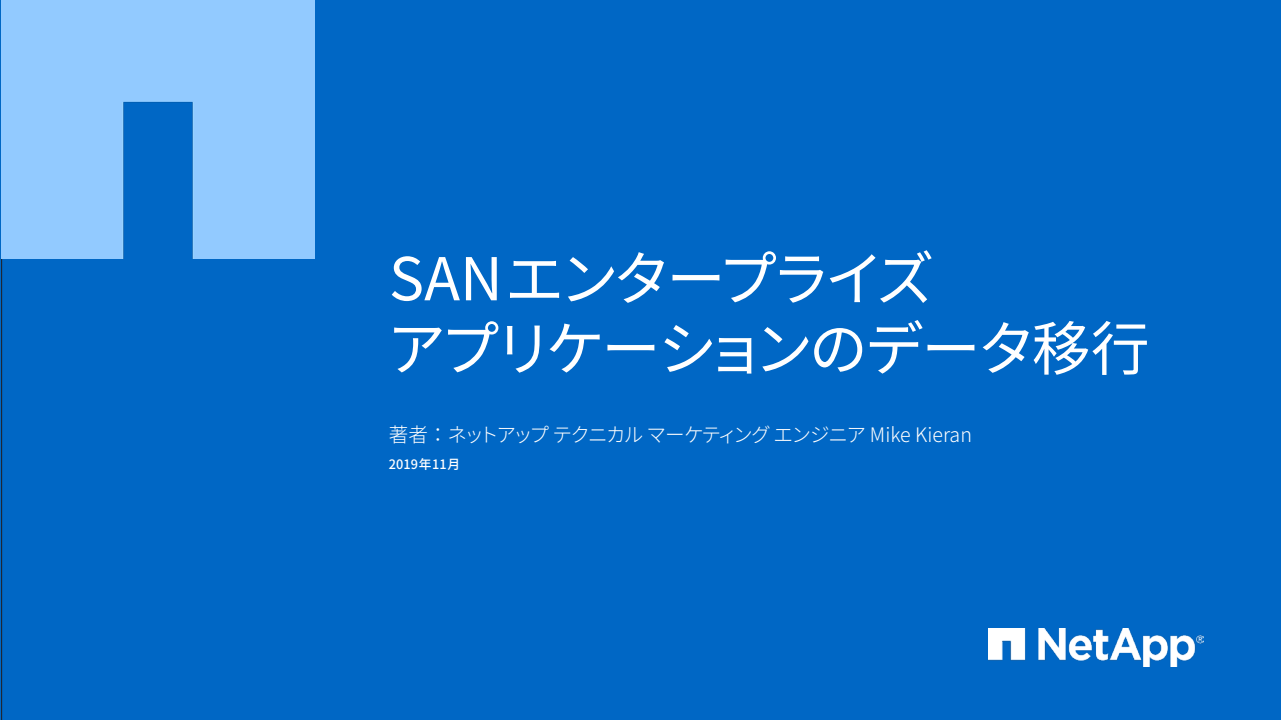
<style>
.page{position:relative;width:1281px;height:720px;background:#fff}
.page>*{position:absolute;margin:0;border:0;box-sizing:border-box;transform-origin:0 0}
.t1{font:59px/70px "Noto Sans CJ Kjp";letter-spacing:-.08em;color:#fff}
.t2{font:300 20px "Noto Sans CJ Kjp";letter-spacing:-.075em;color:#fff}
.t3{font:500 13px "Noto Sans CJ Kjp";color:#fff}
</style>
<div class="page">
<div style="left:1px;top:0;width:1279px;height:720px;background:#0067c5"></div>
<img style="left:1px;top:0;width:313px;height:259px">
<img style="left:988px;top:629px;width:215px;height:37px">
<h1 class="t1" style="left:387px;top:245px;width:764px">SANエンタープライズ<br>アプリケーションのデータ移行</h1>
<p class="t2" style="left:389px;top:424px;width:584px">著者：ネットアップ テクニカル マーケティング エンジニア Mike Kieran</p>
<p class="t3" style="left:389px;top:457px;width:73px">2019年11月</p>
</div>
